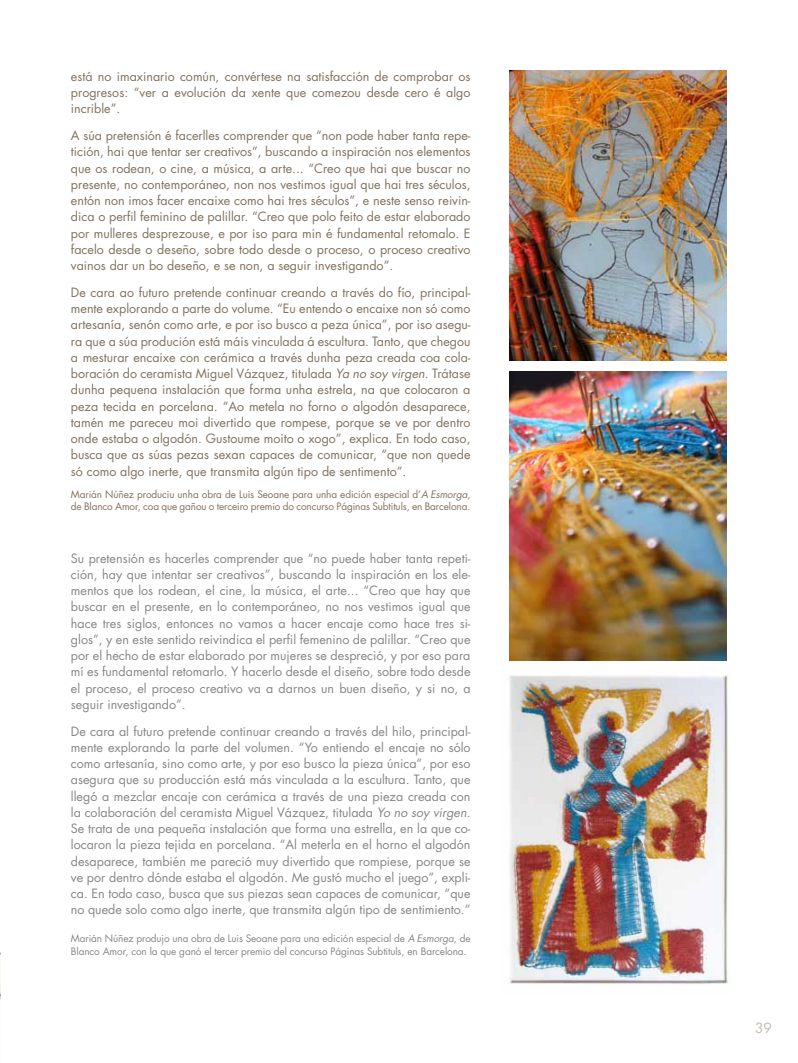
<style>
.page{position:relative;width:798px;height:1063px;background:#fff}
.page>*{position:absolute;margin:0;border:0;box-sizing:border-box;transform-origin:0 0}
.t1{font:13.75px "Futura";color:#c3bbb2}
.t2{font:12.5px/16.2px "Futura";color:#81715e;text-align:justify}
.t3{font:12.5px/16.2px "Futura";color:#868688;text-align:justify}
.t4{font:10px/12.5px "Futura";letter-spacing:-.01em;color:#81715e}
.t5{font:10px/12.5px "Futura";letter-spacing:-.01em;color:#868688}
.s1{font-style:italic}
</style>
<div class="page">
<img style="left:0;top:952px;width:1px;height:48px">
<img style="left:509px;top:71px;width:217px;height:289px">
<img style="left:509px;top:371px;width:217px;height:289px">
<img style="left:508px;top:675px;width:221px;height:309px">
<p class="t2" style="left:71px;top:68px;width:401px">está no imaxinario común, convértese na satisfacción de comprobar os progresos: “ver a evolución da xente que comezou desde cero é algo incrible”.</p>
<p class="t2" style="left:71px;top:127px;width:401px">A súa pretensión é facerlles comprender que “non pode haber tanta repe&shy;tición, hai que tentar ser creativos”, buscando a inspiración nos elementos que os rodean, o cine, a música, a arte... “Creo que hai que buscar no presente, no contemporáneo, non nos vestimos igual que hai tres séculos, entón non imos facer encaixe como hai tres séculos”, e neste senso reivin&shy;dica o perfil feminino de palillar. “Creo que polo feito de estar elaborado por mulleres desprezouse, e por iso para min é fundamental retomalo. E facelo desde o deseño, sobre todo desde o proceso, o proceso creativo vainos dar un bo deseño, e se non, a seguir investigando”.</p>
<p class="t2" style="left:71px;top:284px;width:401px">De cara ao futuro pretende continuar creando a través do fío, principal&shy;mente explorando a parte do volume. “Eu entendo o encaixe non só como artesanía, senón como arte, e por iso busco a peza única”, por iso asegu&shy;ra que a súa produción está máis vinculada á escultura. Tanto, que chegou a mesturar encaixe con cerámica a través dunha peza creada coa cola&shy;boración do ceramista Miguel Vázquez, titulada <span class="s1">Ya no soy virgen</span>. Trátase dunha pequena instalación que forma unha estrela, na que colocaron a peza tecida en porcelana. “Ao metela no forno o algodón desaparece, tamén me pareceu moi divertido que rompese, porque se ve por dentro onde estaba o algodón. Gustoume moito o xogo”, explica. En todo caso, busca que as súas pezas sexan capaces de comunicar, “que non quede só como algo inerte, que transmita algún tipo de sentimento”.</p>
<p class="t4" style="left:71px;top:488px;width:401px">Marián Núñez produciu unha obra de Luis Seoane para unha edición especial d’<span class="s1">A Esmorga</span>, de Blanco Amor, coa que gañou o terceiro premio do concurso Páginas Subtituls, en Barcelona.</p>
<p class="t3" style="left:71px;top:550px;width:401px">Su pretensión es hacerles comprender que “no puede haber tanta repeti&shy;ción, hay que intentar ser creativos”, buscando la inspiración en los ele&shy;mentos que los rodean, el cine, la música, el arte... “Creo que hay que buscar en el presente, en lo contemporáneo, no nos vestimos igual que hace tres siglos, entonces no vamos a hacer encaje como hace tres si&shy;glos”, y en este sentido reivindica el perfil femenino de palillar. “Creo que por el hecho de estar elaborado por mujeres se despreció, y por eso para mí es fundamental retomarlo. Y hacerlo desde el diseño, sobre todo desde el proceso, el proceso creativo va a darnos un buen diseño, y si no, a seguir investigando”.</p>
<p class="t3" style="left:71px;top:723px;width:401px">De cara al futuro pretende continuar creando a través del hilo, principal&shy;mente explorando la parte del volumen. “Yo entiendo el encaje no sólo como artesanía, sino como arte, y por eso busco la pieza única”, por eso asegura que su producción está más vinculada a la escultura. Tanto, que llegó a mezclar encaje con cerámica a través de una pieza creada con la colaboración del ceramista Miguel Vázquez, titulada <span class="s1">Yo no soy virgen</span>.<br>Se trata de una pequeña instalación que forma una estrella, en la que co&shy;locaron la pieza tejida en porcelana. “Al meterla en el horno el algodón desaparece, también me pareció muy divertido que rompiese, porque se ve por dentro dónde estaba el algodón. Me gustó mucho el juego”, expli&shy;ca. En todo caso, busca que sus piezas sean capaces de comunicar, “que no quede solo como algo inerte, que transmita algún tipo de sentimiento.”</p>
<p class="t5" style="left:71px;top:932px;width:401px">Marián Núñez produjo una obra de Luis Seoane para una edición especial de <span class="s1">A Esmorga</span>, de<br>Blanco Amor, con la que ganó el tercer premio del concurso Páginas Subtituls, en Barcelona.</p>
<p class="t1" style="left:754px;top:1018px;width:18px">39</p>
</div>
